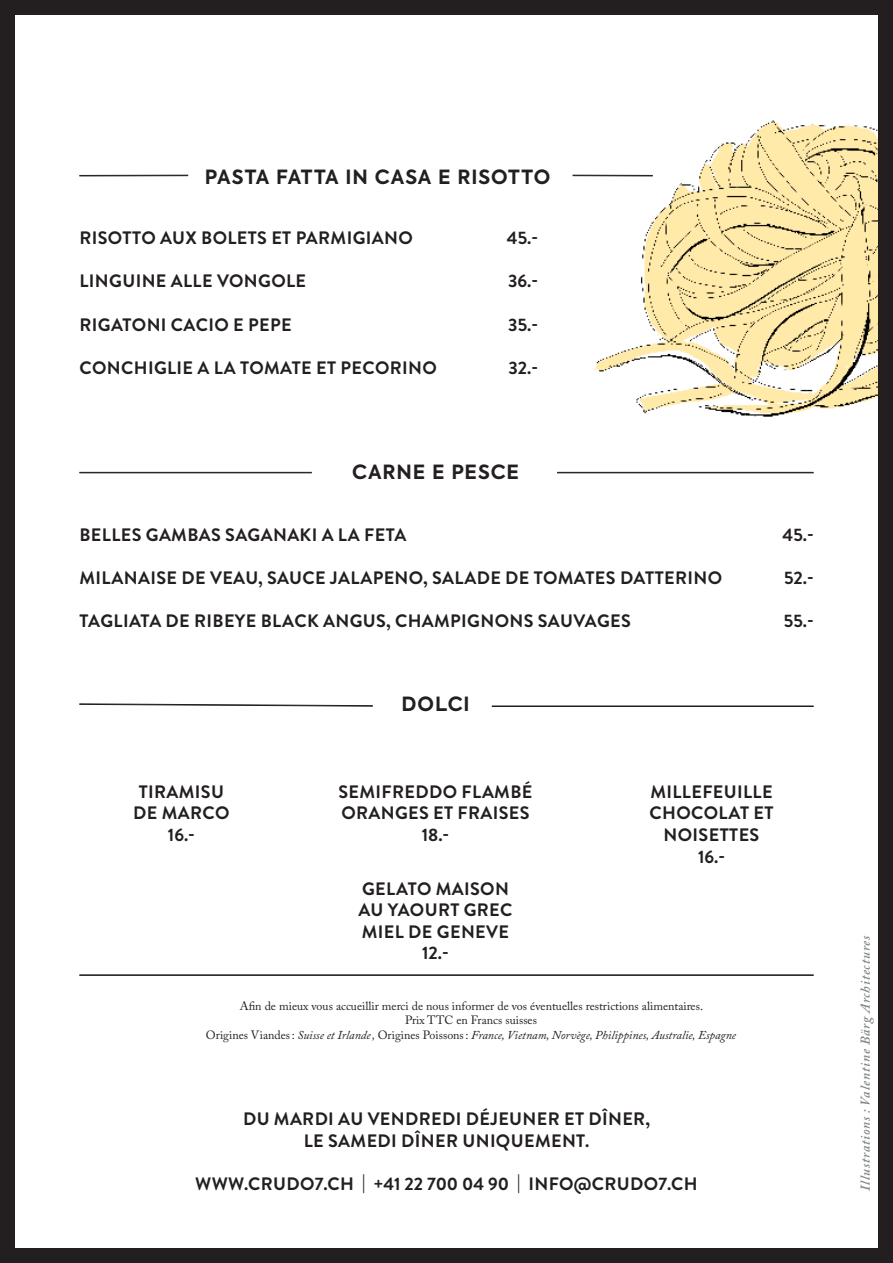
<style>
.page{position:relative;width:893px;height:1263px;background:#fff}
.page>*{position:absolute;margin:0;border:0;box-sizing:border-box;transform-origin:0 0}
.t1{font:700 19.5px "Axiforma";letter-spacing:.045em;color:#231f20}
.t2{font:700 18px/21.6px "Brandon Grotesque";letter-spacing:.02em;color:#231f20}
.t3{font:italic 600 13.5px "Adobe Caslon Pro";letter-spacing:.06em;color:#808285}
.t4{font:12px "Adobe Caslon Pro";color:#231f20}
.t5{font:italic 12px "Adobe Caslon Pro";color:#231f20}
.s1{font-style:normal}
</style>
<div class="page">
<img style="left:594px;top:120px;width:283px;height:297px">
<hr style="left:79px;top:175px;width:109px;height:1px;background:#231f20">
<hr style="left:573px;top:175px;width:80px;height:1px;background:#231f20">
<svg style="left:79px;top:704px;width:294px;height:2px"></svg>
<hr style="left:492px;top:706px;width:322px;height:1px;background:#231f20">
<hr style="left:79px;top:473px;width:233px;height:1px;background:#231f20">
<hr style="left:79px;top:472px;width:233px;height:1px;background:#231f20">
<hr style="left:557px;top:473px;width:257px;height:1px;background:#231f20">
<hr style="left:557px;top:472px;width:257px;height:1px;background:#231f20">
<hr style="left:79px;top:975px;width:735px;height:1px;background:#231f20">
<div style="left:0;top:0;width:893px;height:1263px;border:15px solid #231f20"></div>
<p class="t1" style="left:205px;top:164px;width:347px">PASTA FATTA IN CASA E RISOTTO</p>
<p class="t2" style="left:79px;top:227px;width:335px">RISOTTO AUX BOLETS ET PARMIGIANO</p>
<p class="t2" style="left:507px;top:227px;width:33px">45.-</p>
<p class="t2" style="left:79px;top:271px;width:228px">LINGUINE ALLE VONGOLE</p>
<p class="t2" style="left:508px;top:271px;width:31px">36.-</p>
<p class="t2" style="left:79px;top:314px;width:214px">RIGATONI CACIO E PEPE</p>
<p class="t2" style="left:508px;top:314px;width:31px">35.-</p>
<p class="t2" style="left:79px;top:357px;width:359px">CONCHIGLIE A LA TOMATE ET PECORINO</p>
<p class="t2" style="left:508px;top:357px;width:31px">32.-</p>
<p class="t1" style="left:352px;top:459px;width:168px">CARNE E PESCE</p>
<p class="t2" style="left:79px;top:524px;width:328px">BELLES GAMBAS SAGANAKI A LA FETA</p>
<p class="t2" style="left:783px;top:524px;width:33px">45.-</p>
<p class="t2" style="left:79px;top:567px;width:644px">MILANAISE DE VEAU, SAUCE JALAPENO, SALADE DE TOMATES DATTERINO</p>
<p class="t2" style="left:784px;top:567px;width:31px">52.-</p>
<p class="t2" style="left:79px;top:610px;width:553px">TAGLIATA DE RIBEYE BLACK ANGUS, CHAMPIGNONS SAUVAGES</p>
<p class="t2" style="left:784px;top:610px;width:31px">55.-</p>
<p class="t2" style="left:139px;top:781px;width:87px">TIRAMISU</p>
<p class="t2" style="left:133px;top:803px;width:98px">DE MARCO</p>
<p class="t2" style="left:168px;top:824px;width:28px">16.-</p>
<p class="t1" style="left:401px;top:690px;width:70px">DOLCI</p>
<p class="t2" style="left:338px;top:781px;width:195px">SEMIFREDDO FLAMBÉ</p>
<p class="t2" style="left:341px;top:803px;width:190px">ORANGES ET FRAISES</p>
<p class="t2" style="left:422px;top:824px;width:29px">18.-</p>
<p class="t2" style="left:362px;top:878px;width:148px">GELATO MAISON</p>
<p class="t2" style="left:358px;top:899px;width:155px">AU YAOURT GREC</p>
<p class="t2" style="left:362px;top:921px;width:149px">MIEL DE GENEVE</p>
<p class="t2" style="left:422px;top:943px;width:28px">12.-</p>
<p class="t2" style="left:649px;top:781px;width:125px">MILLEFEUILLE<br>CHOCOLAT ET</p>
<p class="t2" style="left:664px;top:824px;width:97px">NOISETTES</p>
<p class="t2" style="left:698px;top:846px;width:28px">16.-</p>
<p class="t4" style="left:240px;top:999px;width:465px">Afin de mieux vous accueillir merci de nous informer de vos éventuelles restrictions alimentaires.</p>
<p class="t4" style="left:405px;top:1013px;width:133px">Prix TTC en Francs suisses</p>
<p class="t5" style="left:206px;top:1027px;width:532px"><span class="s1">Origines Viandes:</span> Suisse et Irlande, <span class="s1">Origines Poissons:</span> France, Vietnam, Norvège, Philippines, Australie, Espagne</p>
<p class="t2" style="left:243px;top:1109px;width:409px">DU MARDI AU VENDREDI DÉJEUNER ET DÎNER,</p>
<p class="t2" style="left:304px;top:1130px;width:287px">LE SAMEDI DÎNER UNIQUEMENT.</p>
<p class="t2" style="left:195px;top:1173px;width:504px">WWW.CRUDO7.CH | +41 22 700 04 90 | INFO@CRUDO7.CH</p>
<p class="t3" style="left:857px;top:1190px;width:256px;rotate:-90deg">Illustrations : Valentine Bärg Architectures</p>
</div>
